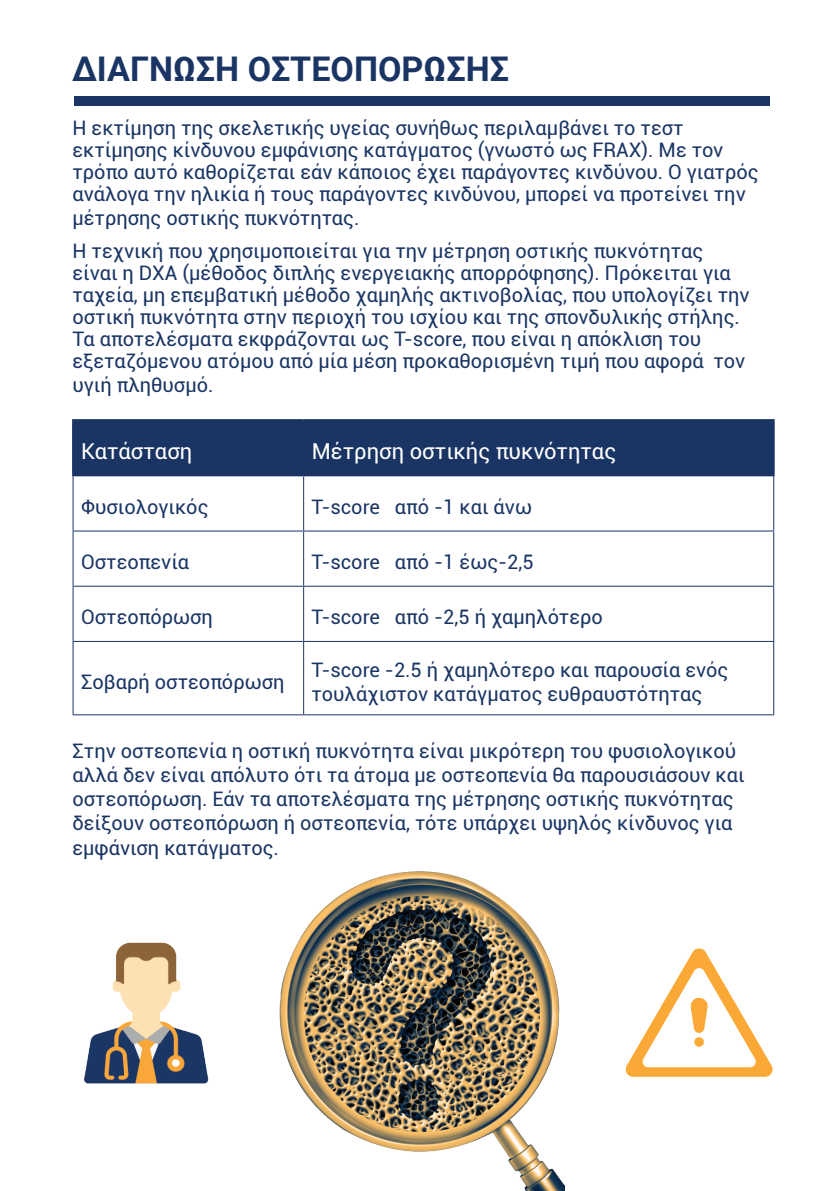
<style>
.page{position:relative;width:840px;height:1191px;background:#fff}
.page>*{position:absolute;margin:0;border:0;box-sizing:border-box;transform-origin:0 0}
.t1{font:700 34px "Roboto";color:#1a3564}
.t2{font:22px "Roboto";color:#fff}
.t3{font:20px/22px "Roboto";color:#1a3564}
</style>
<div class="page">
<div style="left:74px;top:96px;width:694px;height:9px;background:#1a3564"></div>
<div style="left:74px;top:421px;width:698px;height:53px;background:#1a3564"></div>
<hr style="left:303px;top:421px;width:1px;height:53px;background:#1a3564">
<hr style="left:303px;top:476px;width:1px;height:54px;background:#1a3564">
<hr style="left:303px;top:531px;width:1px;height:55px;background:#1a3564">
<hr style="left:303px;top:587px;width:1px;height:54px;background:#1a3564">
<hr style="left:303px;top:642px;width:1px;height:72px;background:#1a3564">
<hr style="left:72px;top:530px;width:231px;height:1px;background:#1a3564">
<hr style="left:303px;top:530px;width:470px;height:1px;background:#1a3564">
<hr style="left:72px;top:586px;width:231px;height:1px;background:#1a3564">
<hr style="left:303px;top:586px;width:470px;height:1px;background:#1a3564">
<hr style="left:72px;top:641px;width:231px;height:1px;background:#1a3564">
<hr style="left:303px;top:641px;width:470px;height:1px;background:#1a3564">
<hr style="left:72px;top:419px;width:231px;height:2px;background:#1a3564">
<hr style="left:72px;top:421px;width:2px;height:53px;background:#1a3564">
<hr style="left:303px;top:419px;width:471px;height:2px;background:#1a3564">
<hr style="left:772px;top:421px;width:2px;height:53px;background:#1a3564">
<hr style="left:72px;top:474px;width:231px;height:2px;background:#1a3564">
<hr style="left:303px;top:474px;width:471px;height:2px;background:#1a3564">
<hr style="left:72px;top:476px;width:2px;height:54px;background:#1a3564">
<hr style="left:772px;top:476px;width:1px;height:54px;background:#1a3564">
<hr style="left:72px;top:531px;width:2px;height:55px;background:#1a3564">
<hr style="left:772px;top:531px;width:1px;height:55px;background:#1a3564">
<hr style="left:72px;top:587px;width:2px;height:54px;background:#1a3564">
<hr style="left:772px;top:587px;width:1px;height:54px;background:#1a3564">
<hr style="left:72px;top:642px;width:2px;height:72px;background:#1a3564">
<hr style="left:772px;top:642px;width:1px;height:72px;background:#1a3564">
<hr style="left:72px;top:714px;width:231px;height:1px;background:#1a3564">
<hr style="left:303px;top:714px;width:470px;height:1px;background:#1a3564">
<img style="left:625px;top:948px;width:147px;height:129px">
<img style="left:84px;top:942px;width:125px;height:142px">
<img style="left:279px;top:871px;width:285px;height:320px">
<h1 class="t1" style="left:72px;top:45px;width:438px">ΔΙΑΓΝΩΣΗ ΟΣΤΕΟΠΟΡΩΣΗΣ</h1>
<p class="t3" style="left:72px;top:116px;width:687px">Η εκτίμηση της σκελετικής υγείας συνήθως περιλαμβάνει το τεστ εκτίμησης κίνδυνου εμφάνισης κατάγματος (γνωστό ως FRAX). Με τον τρόπο αυτό καθορίζεται εάν κάποιος έχει παράγοντες κινδύνου. O γιατρός ανάλογα την ηλικία ή τους παράγοντες κινδύνου, μπορεί να προτείνει την</p>
<p class="t3" style="left:72px;top:200px;width:631px;line-height:33.4px">μέτρησης οστικής πυκνότητας.<br>Η τεχνική που χρησιμοποιείται για την μέτρηση οστικής πυκνότητας</p>
<p class="t3" style="left:72px;top:261px;width:678px">είναι η DXA (μέθοδος διπλής ενεργειακής απορρόφησης). Πρόκειται για ταχεία, μη επεμβατική μέθοδο χαμηλής ακτινοβολίας, που υπολογίζει την οστική πυκνότητα στην περιοχή του ισχίου και της σπονδυλικής στήλης.<br>Τα αποτελέσματα εκφράζονται ως T-score, που είναι η απόκλιση του εξεταζόμενου ατόμου από μία μέση προκαθορισμένη τιμή που αφορά τον</p>
<p class="t3" style="left:72px;top:373px;width:142px">υγιή πληθυσμό.</p>
<p class="t2" style="left:81px;top:436px;width:113px">Κατάσταση</p>
<p class="t2" style="left:311px;top:436px;width:306px">Μέτρηση οστικής πυκνότητας</p>
<p class="t3" style="left:81px;top:495px;width:129px">Φυσιολογικός</p>
<p class="t3" style="left:311px;top:495px;width:222px">T-score από -1 και άνω</p>
<p class="t3" style="left:81px;top:550px;width:110px">Οστεοπενία</p>
<p class="t3" style="left:311px;top:550px;width:223px">T-score από -1 έως-2,5</p>
<p class="t3" style="left:81px;top:605px;width:133px">Οστεοπόρωση</p>
<p class="t3" style="left:311px;top:605px;width:292px">T-score από -2,5 ή χαμηλότερο</p>
<p class="t3" style="left:81px;top:670px;width:205px">Σοβαρή οστεοπόρωση</p>
<p class="t3" style="left:311px;top:657px;width:418px;line-height:24px">T-score -2.5 ή χαμηλότερο και παρουσία ενός τουλάχιστον κατάγματος ευθραυστότητας</p>
<p class="t3" style="left:72px;top:738px;width:673px;line-height:24px">Στην οστεοπενία η οστική πυκνότητα είναι μικρότερη του φυσιολογικού αλλά δεν είναι απόλυτο ότι τα άτομα με οστεοπενία θα παρουσιάσουν και οστεοπόρωση. Εάν τα αποτελέσματα της μέτρησης οστικής πυκνότητας δείξουν οστεοπόρωση ή οστεοπενία, τότε υπάρχει υψηλός κίνδυνος για εμφάνιση κατάγματος.</p>
</div>
